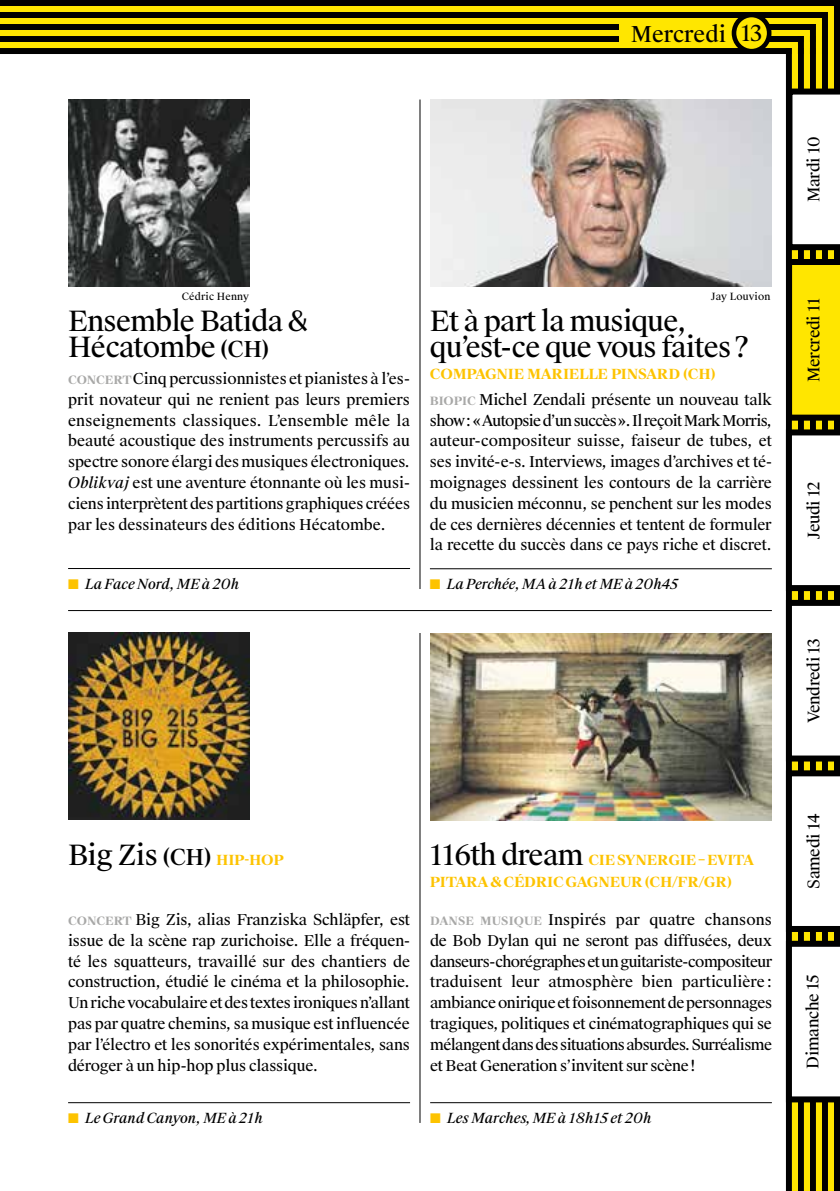
<style>
.page{position:relative;width:840px;height:1191px;background:#fff}
.page>*{position:absolute;margin:0;border:0;box-sizing:border-box;transform-origin:0 0}
.t1{font:28px/26px "Suisse Works";letter-spacing:-.025em;color:#000}
.t2{font:22px "Suisse Works";letter-spacing:-.01em;color:#000}
.t3{font:16px "Suisse Works";letter-spacing:-.025em;color:#000}
.t4{font:15px/20.8px "Suisse Works";letter-spacing:-.015em;color:#000;text-align:justify}
.t5{font:700 14px/22px "Suisse Works";letter-spacing:-.02em;color:#fdc300}
.t6{font:italic 14px "Suisse Works";letter-spacing:-.01em;color:#000}
.t7{font:10px "Suisse Works";letter-spacing:.015em;color:#000}
.s1{font-weight:500;font-size:22px}
.s2{font-weight:700;font-size:11.6px;color:#a8a8a7}
.s3{font-style:italic}
.s4{color:#fdc300}
.s5{font-weight:400;font-size:28px;color:#000}
.s6{font-weight:500;font-size:22px;color:#000}
</style>
<div class="page">
<div style="left:0;top:0;width:839px;height:6px;background:#000"></div>
<div style="left:0;top:24px;width:839px;height:6px;background:#000"></div>
<div style="left:0;top:12px;width:839px;height:6px;background:#000"></div>
<div style="left:0;top:36px;width:839px;height:6px;background:#000"></div>
<div style="left:0;top:48px;width:839px;height:6px;background:#000"></div>
<div style="left:0;top:6px;width:839px;height:6px;background:#ffe600"></div>
<div style="left:0;top:30px;width:839px;height:6px;background:#ffe600"></div>
<div style="left:0;top:18px;width:839px;height:6px;background:#ffe600"></div>
<div style="left:0;top:42px;width:839px;height:6px;background:#ffe600"></div>
<div style="left:833px;top:0;width:6px;height:1191px;background:#000"></div>
<div style="left:809px;top:24px;width:6px;height:1167px;background:#000"></div>
<div style="left:821px;top:12px;width:6px;height:1179px;background:#000"></div>
<div style="left:797px;top:36px;width:6px;height:1155px;background:#000"></div>
<div style="left:785px;top:48px;width:6px;height:1143px;background:#000"></div>
<div style="left:827px;top:9px;width:6px;height:1182px;background:#ffe600"></div>
<div style="left:803px;top:33px;width:6px;height:1158px;background:#ffe600"></div>
<div style="left:815px;top:21px;width:6px;height:1170px;background:#ffe600"></div>
<div style="left:791px;top:44px;width:6px;height:1147px;background:#ffe600"></div>
<img style="left:68px;top:99px;width:181px;height:187px">
<img style="left:430px;top:99px;width:341px;height:187px">
<img style="left:68px;top:633px;width:181px;height:186px">
<img style="left:430px;top:633px;width:341px;height:187px">
<svg style="left:785px;top:429px;width:54px;height:162px;background:#d1d1d1"></svg>
<svg style="left:785px;top:940px;width:54px;height:162px;background:#d2d1d1"></svg>
<svg style="left:785px;top:770px;width:54px;height:162px;background:#d1d1d1"></svg>
<svg style="left:785px;top:600px;width:54px;height:161px;background:#d2d2d2"></svg>
<svg style="left:785px;top:259px;width:54px;height:161px"></svg>
<svg style="left:791px;top:89px;width:48px;height:161px;background:#e5e5e5"></svg>
<div style="left:619px;top:20px;width:118px;height:28px;background:#ffe600"></div>
<hr style="left:419px;top:99px;width:1px;height:490px;background:#000">
<hr style="left:429px;top:568px;width:342px;height:1px;background:#000">
<hr style="left:68px;top:568px;width:342px;height:1px;background:#000">
<hr style="left:68px;top:1102px;width:342px;height:1px;background:#000">
<hr style="left:430px;top:1102px;width:341px;height:1px;background:#000">
<hr style="left:68px;top:610px;width:703px;height:1px;background:#000">
<hr style="left:419px;top:633px;width:1px;height:490px;background:#000">
<div style="left:733px;top:15px;width:35px;height:36px;background:#ffe600;border-radius:50%"></div>
<div style="left:731px;top:13px;width:40px;height:40px;border:5px solid #000;border-radius:50%"></div>
<h2 class="t2" style="left:630px;top:21px;width:97px">Mercredi</h2>
<h2 class="t2" style="left:740px;top:19px;width:23px">13</h2>
<p class="t3" style="left:803px;top:202px;width:67px;rotate:-90deg">Mardi 10</p>
<p class="t7" style="left:182px;top:290px;width:69px">Cédric Henny</p>
<p class="t7" style="left:710px;top:290px;width:61px">Jay Louvion</p>
<h1 class="t1" style="left:68px;top:308px;width:241px">Ensemble Batida &amp;<br>Hécatombe <span class="s1">(CH)</span></h1>
<p class="t4" style="left:68px;top:368px;width:343px"><span class="s2">CONCERT</span> Cinq percussionnistes et pianistes à l’es&shy;prit novateur qui ne renient pas leurs premiers enseignements classiques. L’ensemble mêle la beauté acoustique des instruments percussifs au spectre sonore élargi des musiques électroniques.<br><span class="s3">Oblikvaj</span> est une aventure étonnante où les musi&shy;ciens interprètent des partitions graphiques créées par les dessinateurs des éditions Hécatombe.</p>
<h1 class="t1" style="left:429px;top:308px;width:321px">Et à part la musique, qu’est-ce que vous faites?</h1>
<p class="t5" style="left:429px;top:363px;width:287px">COMPAGNIE MARIELLE PINSARD (CH)</p>
<p class="t4" style="left:429px;top:389px;width:343px"><span class="s2">BIOPIC</span> Michel Zendali présente un nouveau talk show: «Autopsie d’un succès». Il reçoit Mark Morris, auteur-compositeur suisse, faiseur de tubes, et ses invité-e-s. Interviews, images d’archives et té&shy;moignages dessinent les contours de la carrière du musicien méconnu, se penchent sur les modes de ces dernières décennies et tentent de formuler la recette du succès dans ce pays riche et discret.</p>
<p class="t6" style="left:68px;top:575px;width:172px"><span class="s4">■</span> La Face Nord, ME à 20h</p>
<p class="t6" style="left:429px;top:575px;width:250px"><span class="s4">■</span> La Perchée, MA à 21h et ME à 20h45</p>
<p class="t3" style="left:803px;top:382px;width:86px;rotate:-90deg">Mercredi 11</p>
<p class="t3" style="left:803px;top:539px;width:59px;rotate:-90deg">Jeudi 12</p>
<p class="t3" style="left:803px;top:723px;width:87px;rotate:-90deg">Vendredi 13</p>
<p class="t5" style="left:68px;top:849px;width:217px"><span class="s5">Big Zis</span> <span class="s6">(CH)</span> HIP-HOP</p>
<p class="t5" style="left:429px;top:849px;width:325px"><span class="s5">116th dream</span> CIE SYNERGIE – EVITA<br>PITARA &amp; CÉDRIC GAGNEUR (CH/FR/GR)</p>
<p class="t3" style="left:803px;top:888px;width:77px;rotate:-90deg">Samedi 14</p>
<p class="t4" style="left:68px;top:909px;width:343px"><span class="s2">CONCERT</span> Big Zis, alias Franziska Schläpfer, est issue de la scène rap zurichoise. Elle a fréquen&shy;té les squatteurs, travaillé sur des chantiers de construction, étudié le cinéma et la philosophie.<br>Un riche vocabulaire et des textes ironiques n’allant pas par quatre chemins, sa musique est influencée par l’électro et les sonorités expérimentales, sans déroger à un hip-hop plus classique.</p>
<p class="t4" style="left:430px;top:909px;width:343px"><span class="s2">DANSE MUSIQUE</span> Inspirés par quatre chansons de Bob Dylan qui ne seront pas diffusées, deux danseurs-chorégraphes et un guitariste-compositeur traduisent leur atmosphère bien particulière: ambiance onirique et foisonnement de personnages tragiques, politiques et cinématographiques qui se mélangent dans des situations absurdes. Surréalisme et Beat Generation s’invitent sur scène!</p>
<p class="t3" style="left:802px;top:1068px;width:95px;rotate:-90deg">Dimanche 15</p>
<p class="t6" style="left:68px;top:1109px;width:196px"><span class="s4">■</span> Le Grand Canyon, ME à 21h</p>
<p class="t6" style="left:430px;top:1109px;width:223px"><span class="s4">■</span> Les Marches, ME à 18h15 et 20h</p>
</div>
